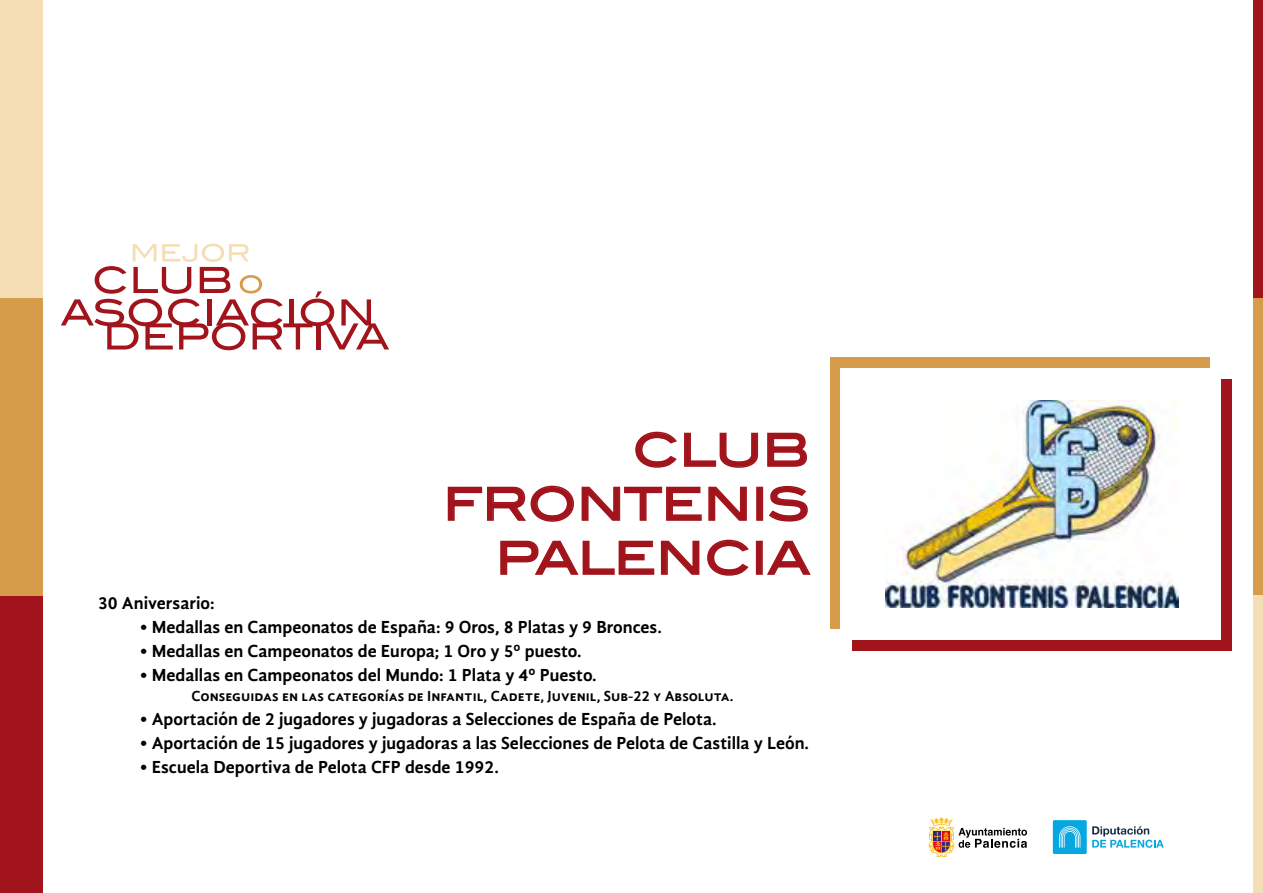
<style>
.page{position:relative;width:1263px;height:893px;background:#fff}
.page>*{position:absolute;margin:0;border:0;box-sizing:border-box;transform-origin:0 0}
.t1{font:500 45px/54px "ITC Blair W01";color:#a1141c;text-align:right}
.t2{font:700 18px "Gandhi Sans";color:#000}
.t3{font:700 15px "Gandhi Sans";color:#000}
</style>
<div class="page">
<div style="left:0;top:595px;width:43px;height:298px;background:#a1141c"></div>
<div style="left:0;top:298px;width:43px;height:297px;background:#d69c4a"></div>
<div style="left:0;top:0;width:43px;height:298px;background:#f5deb5"></div>
<div style="left:1253px;top:0;width:10px;height:298px;background:#a1141c"></div>
<div style="left:1253px;top:298px;width:10px;height:297px;background:#d69c4a"></div>
<div style="left:1253px;top:595px;width:10px;height:298px;background:#f5deb5"></div>
<svg style="left:1092px;top:826px;width:72px;height:22px"></svg>
<div style="left:1053px;top:820px;width:34px;height:34px;background:#07a7e1;border-radius:2px"></div>
<svg style="left:1059px;top:826px;width:21px;height:21px"></svg>
<svg style="left:928px;top:817px;width:99px;height:40px"></svg>
<div style="left:830px;top:358px;width:379px;height:271px;background:#d69c4a"></div>
<div style="left:852px;top:379px;width:379px;height:272px;background:#a1141c"></div>
<svg style="left:635px;top:431px;width:124px;height:37px"></svg>
<svg style="left:767px;top:432px;width:40px;height:35px"></svg>
<svg style="left:447px;top:485px;width:127px;height:37px"></svg>
<svg style="left:581px;top:486px;width:121px;height:35px"></svg>
<svg style="left:708px;top:486px;width:39px;height:35px"></svg>
<div style="left:756px;top:487px;width:7px;height:34px;border:2px solid #a1141c"></div>
<svg style="left:769px;top:485px;width:39px;height:37px"></svg>
<svg style="left:500px;top:540px;width:200px;height:35px"></svg>
<svg style="left:707px;top:539px;width:42px;height:37px"></svg>
<div style="left:756px;top:541px;width:7px;height:34px;border:2px solid #a1141c"></div>
<svg style="left:767px;top:540px;width:44px;height:35px"></svg>
<svg style="left:61px;top:244px;width:328px;height:106px"></svg>
<div style="left:840px;top:368px;width:380px;height:272px;background:#fff"></div>
<img style="left:885px;top:400px;width:293px;height:208px">
<h1 class="t1" style="left:443px;top:423px;width:368px">CLUB<br>FRONTENIS<br>PALENCIA</h1>
<p class="t2" style="left:98px;top:593px;width:118px">30 Aniversario:</p>
<p class="t2" style="left:140px;top:617px;width:523px">• Medallas en Campeonatos de España: 9 Oros, 8 Platas y 9 Bronces.</p>
<p class="t2" style="left:140px;top:641px;width:443px">• Medallas en Campeonatos de Europa; 1 Oro y 5º puesto.</p>
<p class="t2" style="left:140px;top:665px;width:458px">• Medallas en Campeonatos del Mundo: 1 Plata y 4º Puesto.</p>
<p class="t3" style="left:191px;top:688px;width:544px">Conseguidas en las categorías de Infantil, Cadete, Juvenil, Sub-22 y Absoluta.</p>
<p class="t2" style="left:140px;top:709px;width:578px">• Aportación de 2 jugadores y jugadoras a Selecciones de España de Pelota.</p>
<p class="t2" style="left:140px;top:733px;width:670px">• Aportación de 15 jugadores y jugadoras a las Selecciones de Pelota de Castilla y León.</p>
<p class="t2" style="left:140px;top:757px;width:360px">• Escuela Deportiva de Pelota CFP desde 1992.</p>
</div>
